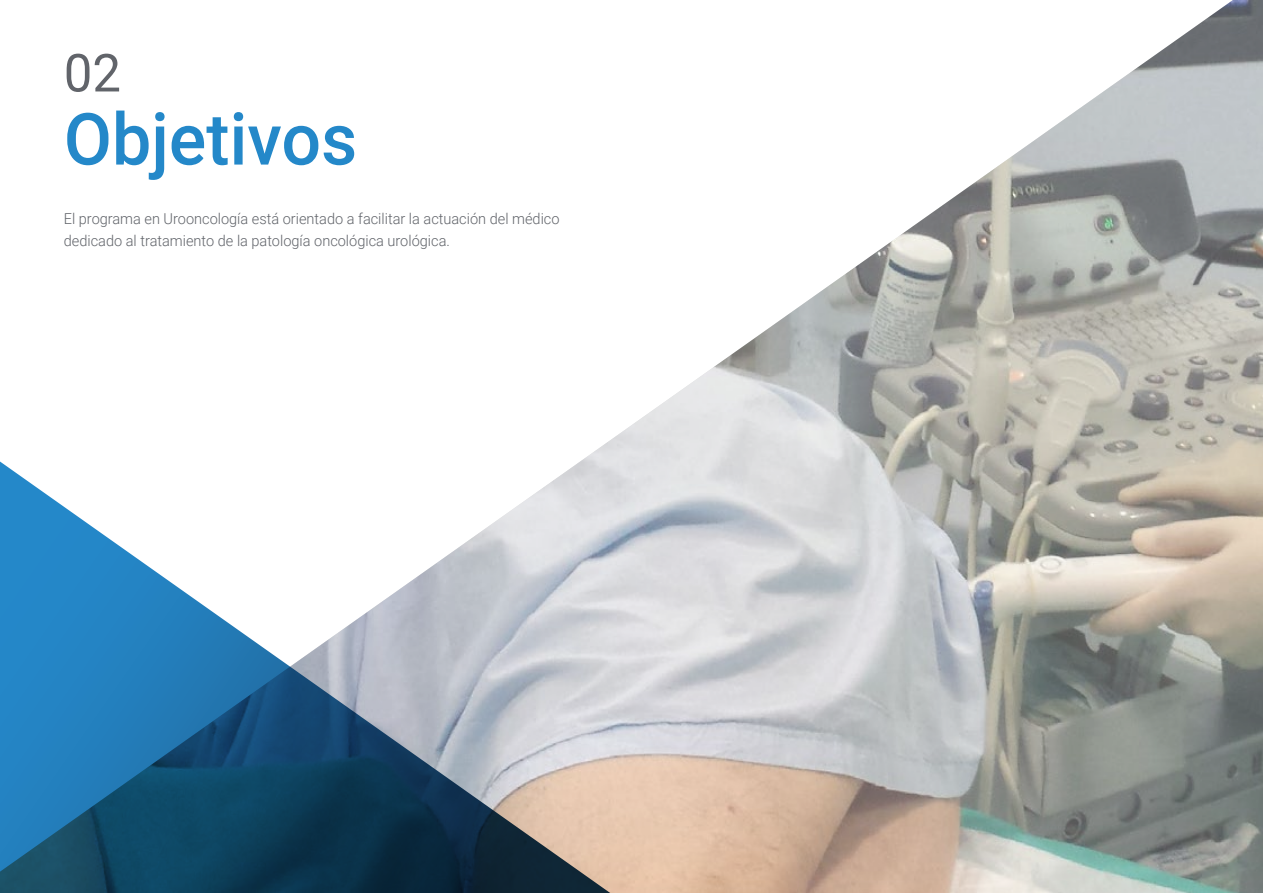
<style>
.page{position:relative;width:1263px;height:893px;background:#fff}
.page>*{position:absolute;margin:0;border:0;box-sizing:border-box;transform-origin:0 0}
.t1{font:500 72px "Roboto";color:#2488c9}
.t2{font:52.5px "Roboto";color:#61646a}
.t3{font:300 15px/22.5px "Roboto";color:#61646a}
</style>
<div class="page">
<img style="left:602px;top:0;width:661px;height:893px">
<svg style="left:0;top:446px;width:640px;height:447px"></svg>
<h2 class="t2" style="left:64px;top:36px;width:59px">02</h2>
<h1 class="t1" style="left:64px;top:89px;width:295px">Objetivos</h1>
<p class="t3" style="left:64px;top:207px;width:497px">El programa en Urooncología está orientado a facilitar la actuación del médico dedicado al tratamiento de la patología oncológica urológica.</p>
</div>
